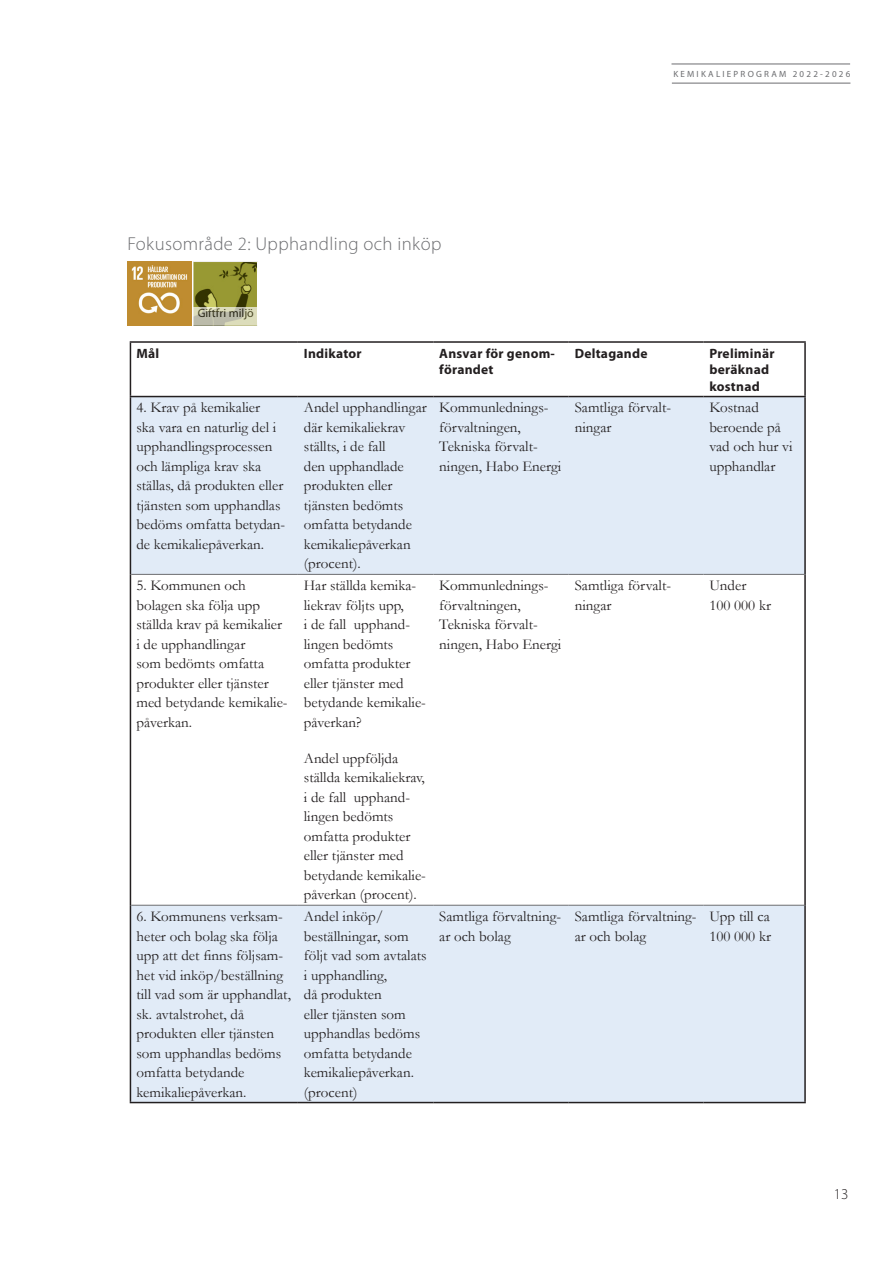
<style>
.page{position:relative;width:893px;height:1263px;background:#fff}
.page>*{position:absolute;margin:0;border:0;box-sizing:border-box;transform-origin:0 0}
.Rubrik_2{font:300 18.75px "Myriad Pro";letter-spacing:.02em;color:#6c6d70}
.Tabelltext{font:15px/19.5px "Garamond";color:#231f20}
.t1{font:300 15px "Myriad Pro";color:#231f20}
.Tabellrubrik{font:700 13.5px/16.2px "Myriad Pro";letter-spacing:.02em;color:#231f20}
.t2{font:12px "Myriad Pro";color:#231f20}
.t3{font:9px "Myriad Pro";letter-spacing:.25em;color:#6c6d70}
</style>
<div class="page">
<hr style="left:672px;top:83px;width:178px;height:1px;background:#6c6d70">
<hr style="left:671px;top:64px;width:179px;height:1px;background:#6c6d70">
<svg style="left:131px;top:397px;width:673px;height:705px;fill:#e1ebf7"></svg>
<hr style="left:130px;top:341px;width:168px;height:2px;background:#231f20">
<hr style="left:130px;top:343px;width:1px;height:53px;background:#231f20">
<hr style="left:298px;top:341px;width:135px;height:2px;background:#231f20">
<hr style="left:433px;top:341px;width:136px;height:2px;background:#231f20">
<hr style="left:569px;top:341px;width:134px;height:2px;background:#231f20">
<hr style="left:703px;top:341px;width:103px;height:2px;background:#231f20">
<hr style="left:804px;top:343px;width:2px;height:53px;background:#231f20">
<hr style="left:130px;top:396px;width:168px;height:1px;background:#231f20">
<hr style="left:130px;top:397px;width:1px;height:177px;background:#231f20">
<hr style="left:298px;top:396px;width:135px;height:1px;background:#231f20">
<hr style="left:433px;top:396px;width:136px;height:1px;background:#231f20">
<hr style="left:569px;top:396px;width:134px;height:1px;background:#231f20">
<hr style="left:703px;top:396px;width:103px;height:1px;background:#231f20">
<hr style="left:804px;top:397px;width:2px;height:177px;background:#231f20">
<hr style="left:130px;top:574px;width:1px;height:331px;background:#231f20">
<hr style="left:804px;top:574px;width:2px;height:331px;background:#231f20">
<hr style="left:130px;top:905px;width:1px;height:197px;background:#231f20">
<hr style="left:804px;top:905px;width:2px;height:197px;background:#231f20">
<hr style="left:130px;top:1102px;width:168px;height:1px;background:#231f20">
<hr style="left:298px;top:1102px;width:135px;height:1px;background:#231f20">
<hr style="left:433px;top:1102px;width:136px;height:1px;background:#231f20">
<hr style="left:569px;top:1102px;width:134px;height:1px;background:#231f20">
<hr style="left:703px;top:1102px;width:103px;height:1px;background:#231f20">
<hr style="left:131px;top:574px;width:167px;height:1px;background:#6c6d70">
<hr style="left:298px;top:574px;width:135px;height:1px;background:#6c6d70">
<hr style="left:433px;top:574px;width:136px;height:1px;background:#6c6d70">
<hr style="left:569px;top:574px;width:134px;height:1px;background:#6c6d70">
<hr style="left:703px;top:574px;width:101px;height:1px;background:#6c6d70">
<hr style="left:131px;top:905px;width:167px;height:1px;background:#6c6d70">
<hr style="left:298px;top:905px;width:135px;height:1px;background:#6c6d70">
<hr style="left:433px;top:905px;width:136px;height:1px;background:#6c6d70">
<hr style="left:569px;top:905px;width:134px;height:1px;background:#6c6d70">
<hr style="left:703px;top:905px;width:101px;height:1px;background:#6c6d70">
<img style="left:128px;top:261px;width:63px;height:64px">
<img style="left:193px;top:261px;width:64px;height:47px">
<svg style="left:193px;top:308px;width:64px;height:17px"></svg>
<h2 class="Rubrik_2" style="left:128px;top:233px;width:315px">Fokusområde 2: Upphandling och inköp</h2>
<p class="t2" style="left:198px;top:305px;width:58px">Giftfri miljö</p>
<p class="t3" style="left:673px;top:68px;width:179px">KEMIKALIEPROGRAM 2022-2026</p>
<p class="Tabellrubrik" style="left:136px;top:345px;width:24px">Mål</p>
<p class="Tabellrubrik" style="left:304px;top:345px;width:59px">Indikator</p>
<p class="Tabellrubrik" style="left:439px;top:345px;width:117px">Ansvar för genom&shy;förandet</p>
<p class="Tabellrubrik" style="left:575px;top:345px;width:74px">Deltagande</p>
<p class="Tabellrubrik" style="left:709px;top:345px;width:67px">Preliminär beräknad kostnad</p>
<p class="Tabelltext" style="left:136px;top:397px;width:150px">4. Krav på kemikalier<br>ska vara en naturlig del i upphandlingsprocessen och lämpliga krav ska ställas, då produkten eller tjänsten som upphandlas bedöms omfatta betydan&shy;de kemikaliepåverkan.</p>
<p class="Tabelltext" style="left:304px;top:397px;width:124px">Andel upphandlingar där kemikaliekrav ställts, i de fall<br>den upphandlade produkten eller tjänsten bedömts omfatta betydande kemikaliepåverkan (procent).</p>
<p class="Tabelltext" style="left:439px;top:397px;width:124px">Kommunlednings&shy;förvaltningen,<br>Tekniska förvalt&shy;ningen, Habo Energi</p>
<p class="Tabelltext" style="left:575px;top:397px;width:98px">Samtliga förvalt&shy;ningar</p>
<p class="Tabelltext" style="left:709px;top:397px;width:85px">Kostnad beroende på vad och hur vi upphandlar</p>
<p class="Tabelltext" style="left:136px;top:575px;width:153px">5. Kommunen och bolagen ska följa upp ställda krav på kemikalier i de upphandlingar<br>som bedömts omfatta produkter eller tjänster med betydande kemikalie&shy;påverkan.</p>
<p class="Tabelltext" style="left:304px;top:575px;width:124px">Har ställda kemika&shy;liekrav följts upp,<br>i de fall upphand&shy;lingen bedömts omfatta produkter eller tjänster med betydande kemikalie&shy;påverkan?</p>
<p class="Tabelltext" style="left:304px;top:748px;width:124px">Andel uppföljda ställda kemikaliekrav, i de fall upphand&shy;lingen bedömts omfatta produkter eller tjänster med betydande kemikalie&shy;påverkan (procent).</p>
<p class="Tabelltext" style="left:439px;top:575px;width:124px">Kommunlednings&shy;förvaltningen,<br>Tekniska förvalt&shy;ningen, Habo Energi</p>
<p class="Tabelltext" style="left:575px;top:575px;width:98px">Samtliga förvalt&shy;ningar</p>
<p class="Tabelltext" style="left:709px;top:575px;width:63px">Under<br>100 000 kr</p>
<p class="Tabelltext" style="left:136px;top:906px;width:156px">6. Kommunens verksam&shy;heter och bolag ska följa upp att det finns följsam&shy;het vid inköp/beställning till vad som är upphandlat, sk. avtalstrohet, då produkten eller tjänsten som upphandlas bedöms omfatta betydande kemikaliepåverkan.</p>
<p class="Tabelltext" style="left:304px;top:906px;width:124px">Andel inköp/ beställningar, som följt vad som avtalats i upphandling,<br>då produkten<br>eller tjänsten som upphandlas bedöms omfatta betydande kemikaliepåverkan. (procent)</p>
<p class="Tabelltext" style="left:439px;top:906px;width:123px">Samtliga förvaltning&shy;ar och bolag</p>
<p class="Tabelltext" style="left:575px;top:906px;width:123px">Samtliga förvaltning&shy;ar och bolag</p>
<p class="Tabelltext" style="left:709px;top:906px;width:63px">Upp till ca<br>100 000 kr</p>
<p class="t1" style="left:834px;top:1185px;width:16px">13</p>
</div>
